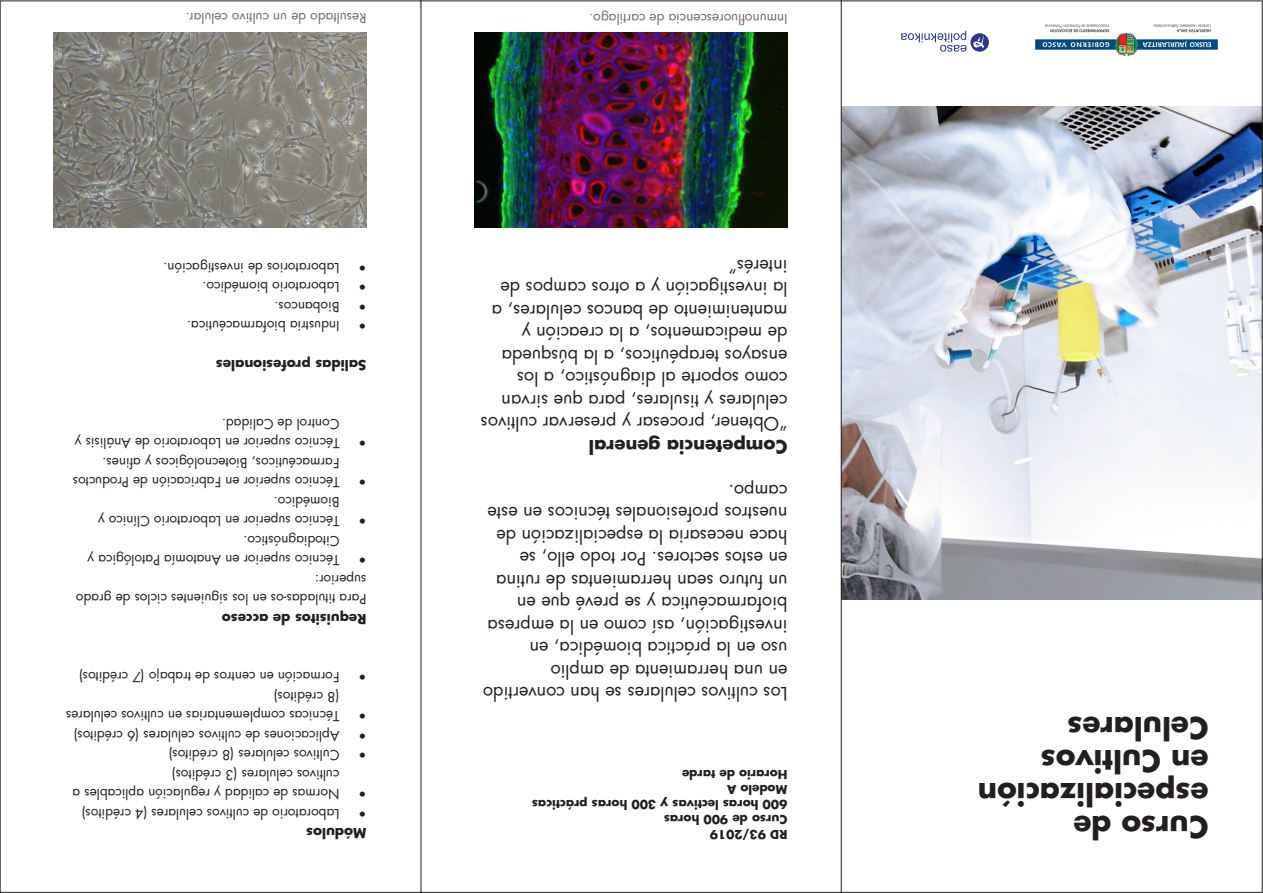
<style>
.page{position:relative;width:1263px;height:893px;background:#fff}
.page>*{position:absolute;margin:0;border:0;box-sizing:border-box;transform-origin:0 0}
.t1{font:700 29.4px/33px "Futura";color:#231f20}
.t2{font:18px/22.5px "Futura";color:#231f20}
.t3{font:700 18px "Futura";color:#231f20}
.t4{font:13.5px/19.5px "Futura";color:#231f20}
.t5{font:13.5px "Futura";color:#6c6d70}
.t6{font:700 13.5px "Futura";color:#231f20}
.t7{font:700 12px "Futura";color:#231f20}
</style>
<div class="page">
<img style="left:474px;top:32px;width:313px;height:196px">
<img style="left:53px;top:32px;width:313px;height:196px">
<img style="left:842px;top:107px;width:418px;height:493px">
<hr style="left:841px;top:0;width:1px;height:893px;background:#231f20">
<hr style="left:421px;top:0;width:1px;height:893px;background:#231f20">
<img style="left:1035px;top:25px;width:183px;height:31px">
<svg style="left:901px;top:31px;width:65px;height:21px"></svg>
<svg style="left:970px;top:33px;width:19px;height:19px"></svg>
<svg style="left:973px;top:36px;width:11px;height:12px"></svg>
<p class="t5" style="left:366px;top:27px;width:182px;rotate:-180deg">Resultado de un cultivo celular.</p>
<p class="t5" style="left:787px;top:28px;width:200px;rotate:-180deg">Inmunofluorescencia de cartilago.</p>
<p class="t4" style="left:339px;top:277px;width:178px;rotate:-180deg">Laboratorios de investigación.</p>
<p class="t4" style="left:366px;top:277px;width:9px;rotate:-180deg">•</p>
<p class="t4" style="left:339px;top:297px;width:138px;rotate:-180deg">Laboratorio biomédico.</p>
<p class="t4" style="left:366px;top:297px;width:9px;rotate:-180deg">•</p>
<p class="t4" style="left:339px;top:316px;width:67px;rotate:-180deg">Biobancos.</p>
<p class="t4" style="left:366px;top:316px;width:9px;rotate:-180deg">•</p>
<p class="t4" style="left:339px;top:336px;width:154px;rotate:-180deg">Industria biofarmacéutica.</p>
<p class="t4" style="left:366px;top:336px;width:9px;rotate:-180deg">•</p>
<p class="t6" style="left:366px;top:374px;width:152px;rotate:-180deg">Salidas profesionales</p>
<p class="t4" style="left:339px;top:433px;width:119px;rotate:-180deg">Control de Calidad.</p>
<p class="t4" style="left:339px;top:453px;width:266px;rotate:-180deg">Técnico superior en Laboratorio de Análisis y</p>
<p class="t4" style="left:366px;top:453px;width:9px;rotate:-180deg">•</p>
<p class="t4" style="left:339px;top:472px;width:238px;rotate:-180deg">Farmacéuticos, Biotecnológicos y afines.</p>
<p class="t4" style="left:339px;top:492px;width:268px;rotate:-180deg">Técnico superior en Fabricación de Productos</p>
<p class="t4" style="left:366px;top:492px;width:9px;rotate:-180deg">•</p>
<p class="t4" style="left:339px;top:511px;width:67px;rotate:-180deg">Biomédico.</p>
<p class="t4" style="left:339px;top:531px;width:243px;rotate:-180deg">Técnico superior en Laboratorio Clínico y</p>
<p class="t4" style="left:366px;top:531px;width:9px;rotate:-180deg">•</p>
<p class="t4" style="left:339px;top:550px;width:98px;rotate:-180deg">Citodiagnóstico.</p>
<p class="t4" style="left:339px;top:570px;width:253px;rotate:-180deg">Técnico superior en Anatomía Patológica y</p>
<p class="t4" style="left:366px;top:570px;width:9px;rotate:-180deg">•</p>
<p class="t4" style="left:366px;top:609px;width:292px;rotate:-180deg">Para tituladas-os en los siguientes ciclos de grado superior:</p>
<p class="t6" style="left:366px;top:628px;width:146px;rotate:-180deg">Requisitos de acceso</p>
<p class="t4" style="left:339px;top:687px;width:262px;rotate:-180deg">Formación en centros de trabajo (7 créditos)</p>
<p class="t4" style="left:366px;top:687px;width:9px;rotate:-180deg">•</p>
<p class="t4" style="left:339px;top:706px;width:67px;rotate:-180deg">(8 créditos)</p>
<p class="t4" style="left:339px;top:726px;width:275px;rotate:-180deg">Técnicas complementarias en cultivos celulares</p>
<p class="t4" style="left:366px;top:726px;width:9px;rotate:-180deg">•</p>
<p class="t4" style="left:339px;top:745px;width:267px;rotate:-180deg">Aplicaciones de cultivos celulares (6 créditos)</p>
<p class="t4" style="left:366px;top:745px;width:9px;rotate:-180deg">•</p>
<p class="t4" style="left:339px;top:765px;width:172px;rotate:-180deg">Cultivos celulares (8 créditos)</p>
<p class="t4" style="left:366px;top:765px;width:9px;rotate:-180deg">•</p>
<p class="t4" style="left:339px;top:784px;width:169px;rotate:-180deg">cultivos celulares (3 créditos)</p>
<p class="t4" style="left:339px;top:804px;width:268px;rotate:-180deg">Normas de calidad y regulación aplicables a</p>
<p class="t4" style="left:366px;top:804px;width:9px;rotate:-180deg">•</p>
<p class="t4" style="left:339px;top:823px;width:259px;rotate:-180deg">Laboratorio de cultivos celulares (4 créditos)</p>
<p class="t4" style="left:366px;top:823px;width:9px;rotate:-180deg">•</p>
<p class="t6" style="left:366px;top:842px;width:62px;rotate:-180deg">Módulos</p>
<p class="t2" style="left:787px;top:435px;width:308px;rotate:-180deg">“Obtener, procesar y preservar cultivos celulares y tisulares, para que sirvan como soporte al diagnóstico, a los ensayos terapéuticos, a la búsqueda de medicamentos, a la creación y mantenimiento de bancos celulares, a la investigación y a otros campos de interés”</p>
<p class="t3" style="left:787px;top:458px;width:200px;rotate:-180deg">Competencia general</p>
<p class="t2" style="left:787px;top:705px;width:306px;rotate:-180deg">Los cultivos celulares se han convertido en una herramienta de amplio<br>uso en la práctica biomédica, en investigación, así como en la empresa biofarmacéutica y se prevé que en<br>un futuro sean herramientas de rutina en estos sectores. Por todo ello, se hace necesaria la especialización de nuestros profesionales técnicos en este campo.</p>
<p class="t7" style="left:787px;top:782px;width:107px;rotate:-180deg">Horario de tarde</p>
<p class="t7" style="left:787px;top:797px;width:62px;rotate:-180deg">Modelo A</p>
<p class="t7" style="left:787px;top:812px;width:257px;rotate:-180deg">600 horas lectivas y 300 horas prácticas</p>
<p class="t7" style="left:787px;top:827px;width:125px;rotate:-180deg">Curso de 900 horas</p>
<p class="t7" style="left:787px;top:842px;width:79px;rotate:-180deg">RD 93/2019</p>
<p class="t1" style="left:1208px;top:744px;width:143px;rotate:-180deg">Celulares</p>
<p class="t1" style="left:1208px;top:777px;width:169px;rotate:-180deg">en Cultivos</p>
<p class="t1" style="left:1208px;top:843px;width:232px;rotate:-180deg">Curso de especialización</p>
</div>
